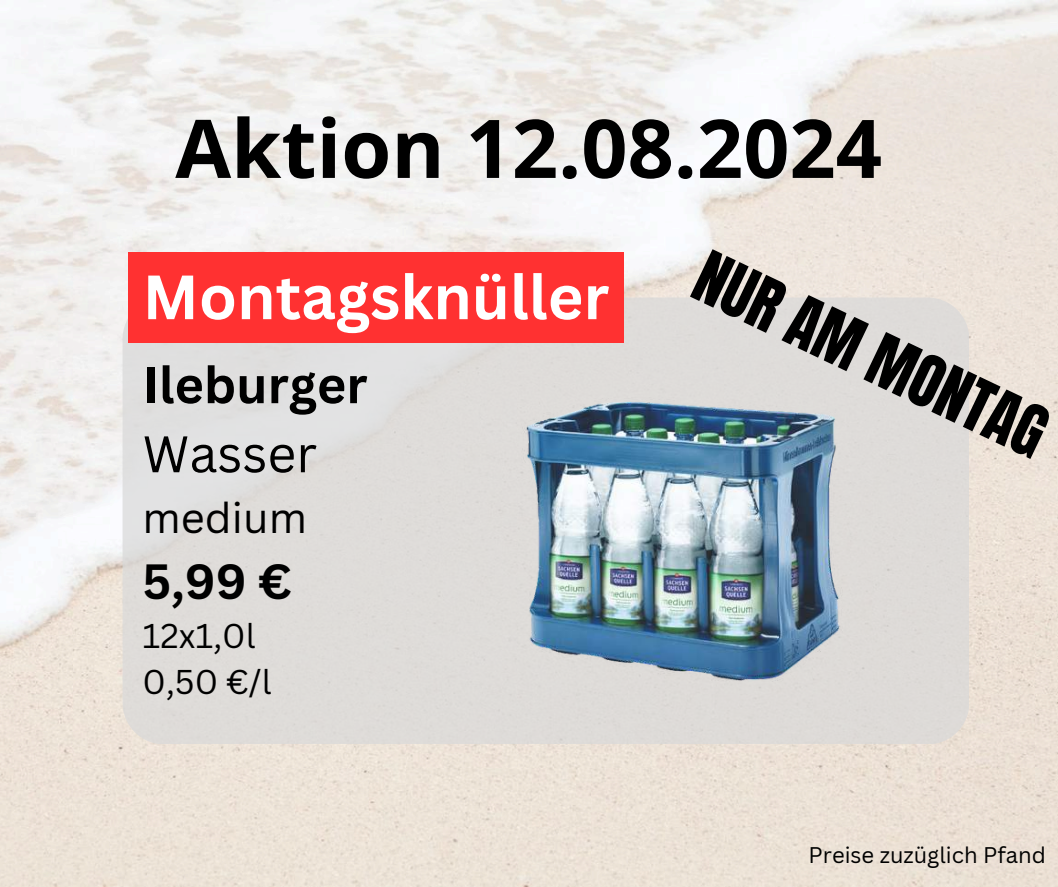
<style>
.page{position:relative;width:1058px;height:887px;background:#fff}
.page>*{position:absolute;margin:0;border:0;box-sizing:border-box;transform-origin:0 0}
.t1{font:700 81px "Open Sans";color:#000}
.t2{font:700 61.05px "Canva Sans";color:#fff}
.t3{font:61.05px "Anton";color:#000}
.t4{font:700 50.25px "Canva Sans";color:#000}
.t5{font:50.25px "Canva Sans";color:#000}
.t6{font:700 48.15px "Canva Sans";color:#000}
.t7{font:41.85px "Canva Sans";color:#000}
.t8{font:33.45px/45.5px "Canva Sans";color:#000}
.t9{font:22.05px "Canva Sans";color:#000}
</style>
<div class="page">
<img style="left:0;top:0;width:1058px;height:886px">
<svg style="left:122px;top:297px;width:847px;height:447px;background:#dedbd9"></svg>
<img style="left:514px;top:390px;width:337px;height:301px">
<div style="left:128px;top:252px;width:495px;height:90px;background:#ff3131"></div>
<h1 class="t1" style="left:175px;top:91px;width:708px">Aktion 12.08.2024</h1>
<h2 class="t2" style="left:143px;top:254px;width:468px">Montagsknüller</h2>
<h3 class="t4" style="left:142px;top:349px;width:226px">Ileburger</h3>
<h3 class="t5" style="left:142px;top:418px;width:176px">Wasser</h3>
<h3 class="t7" style="left:142px;top:488px;width:166px">medium</h3>
<h3 class="t6" style="left:142px;top:548px;width:151px">5,99 €</h3>
<h3 class="t8" style="left:142px;top:612px;width:130px">12x1,0l<br>0,50 €/l</h3>
<h2 class="t3" style="left:719px;top:231px;width:383px;rotate:26deg">NUR AM MONTAG</h2>
<p class="t9" style="left:808px;top:839px;width:239px">Preise zuzüglich Pfand</p>
</div>
